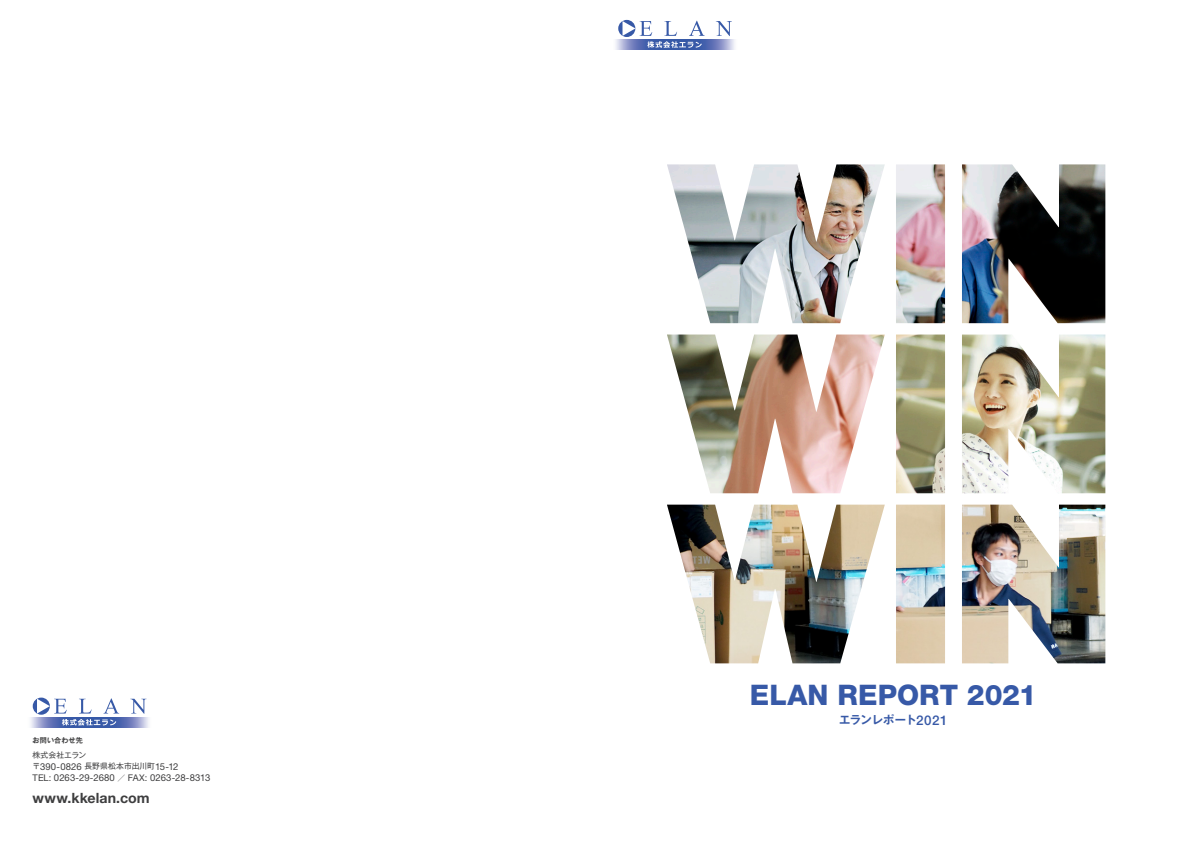
<style>
.page{position:relative;width:1191px;height:842px;background:#fff}
.page>*{position:absolute;margin:0;border:0;box-sizing:border-box;transform-origin:0 0}
.t1{font:800 28.3px "Helvetica Neue";color:#3759a7}
.t2{font:700 14.2px "Helvetica Neue";letter-spacing:.005em;color:#3e3e3f}
.t3{font:700 11.3px "Gothic MB101 Pro De";letter-spacing:-.03em;color:#3759a7}
.t4{font:9.5px/11.3px "Helvetica Neue";letter-spacing:.01em;color:#3e3e3f}
.t5{font:7.8px "Gothic MB101 Pro";letter-spacing:.01em;color:#3e3e3f}
.t6{font:700 7.1px "Gothic MB101 Pro De";letter-spacing:.02em;color:#3e3e3f}
.s1{font-family:"Gothic MB101 Pro";font-size:7.8px}
.s2{font-size:9.2px}
.s3{font-family:"Helvetica Neue";font-weight:500;font-size:13.4px}
</style>
<div class="page">
<img style="left:667px;top:164px;width:438px;height:159px">
<img style="left:667px;top:334px;width:438px;height:159px">
<img style="left:667px;top:505px;width:438px;height:158px">
<img style="left:615px;top:40px;width:120px;height:9px">
<svg style="left:716px;top:21px;width:16px;height:15px"></svg>
<svg style="left:618px;top:20px;width:17px;height:17px"></svg>
<svg style="left:622px;top:21px;width:82px;height:27px"></svg>
<img style="left:30px;top:717px;width:119px;height:10px">
<svg style="left:79px;top:699px;width:13px;height:14px"></svg>
<svg style="left:104px;top:698px;width:14px;height:15px"></svg>
<svg style="left:130px;top:699px;width:16px;height:15px"></svg>
<div style="left:33px;top:698px;width:17px;height:17px;background:#3759a7;border-radius:50%"></div>
<svg style="left:37px;top:699px;width:30px;height:14px"></svg>
<svg style="left:62px;top:719px;width:54px;height:6px"></svg>
<p class="t6" style="left:33px;top:735px;width:52px">お問い合わせ先</p>
<p class="t5" style="left:33px;top:749px;width:55px">株式会社エラン</p>
<p class="t4" style="left:33px;top:761px;width:179px"><span class="s1">〒</span>390<span class="s2">-</span>0826 <span class="s1">長野県松本市出川町</span>15<span class="s2">-</span>12<br><span class="s2">TEL:</span> 0263<span class="s2">-</span>29<span class="s2">-</span>2680 <span class="s1">／</span> <span class="s2">FAX:</span> 0263<span class="s2">-</span>28<span class="s2">-</span>8313</p>
<h2 class="t2" style="left:33px;top:789px;width:119px">www.kkelan.com</h2>
<h1 class="t1" style="left:749px;top:678px;width:288px">ELAN REPORT 2021</h1>
<p class="t3" style="left:839px;top:711px;width:110px">エランレポート<span class="s3">2021</span></p>
</div>
